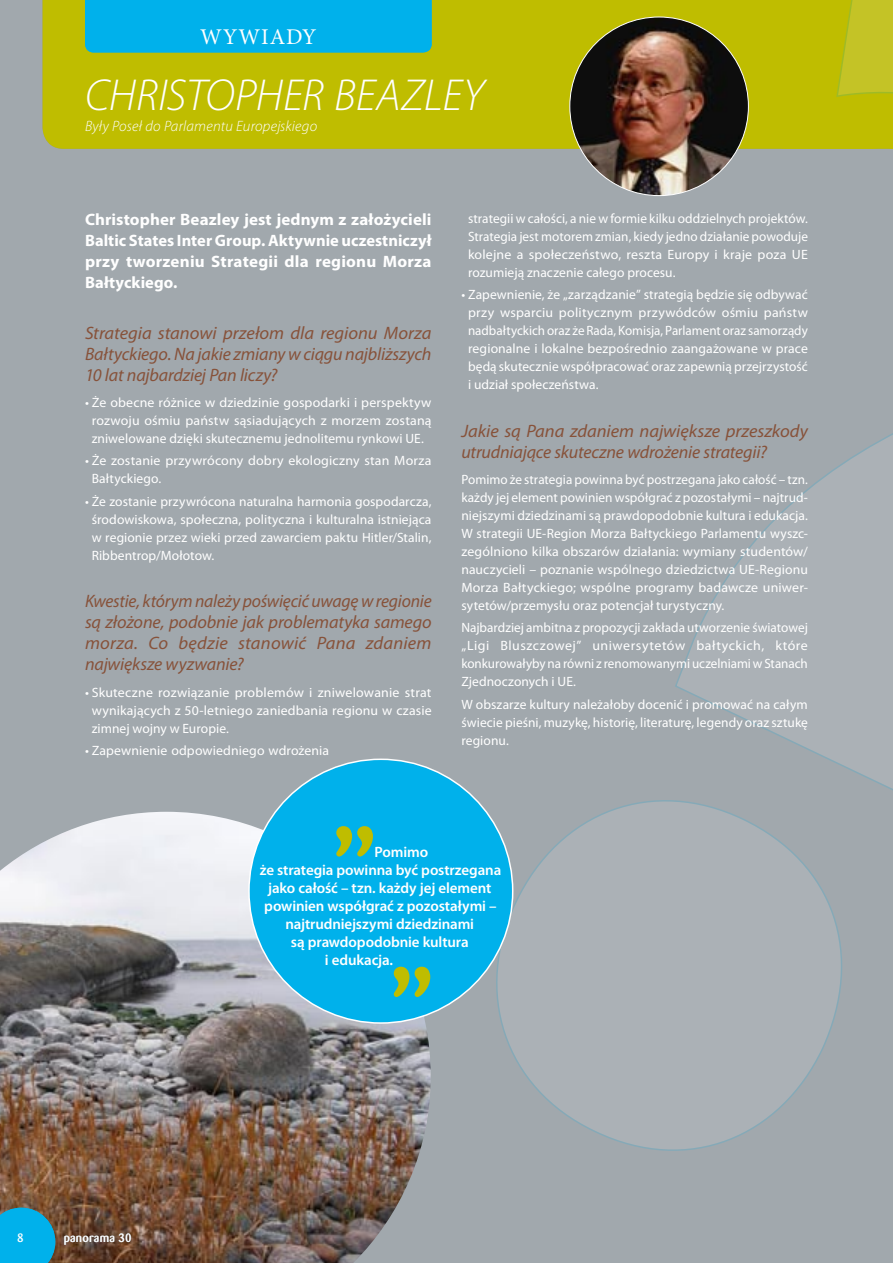
<style>
.page{position:relative;width:893px;height:1263px;background:#a1a8ad}
.page>*{position:absolute;margin:0;border:0;box-sizing:border-box;transform-origin:0 0}
.t1{font:700 100.5px "Barmeno";color:#bfbd00}
.t2{font:700 100.05px "Barmeno";color:#bfbd00}
.t3{font:italic 300 45px "Myriad Pro";letter-spacing:.005em;color:#fff}
.t4{font:22.5px "Minion Pro";letter-spacing:.035em;color:#fff}
.t5{font:italic 18px/21px "Myriad Pro";letter-spacing:-.01em;color:#87523a;text-align:justify}
.t6{font:700 16.5px/21px "Myriad Pro";letter-spacing:.01em;color:#fff;text-align:justify}
.t7{font:600 15px "Myriad Pro";letter-spacing:-.01em;color:#fff}
.t8{font:italic 300 15px "Myriad Pro";letter-spacing:.015em;color:#fff}
.t9{font:13.5px/18px "Myriad Pro";letter-spacing:.005em;color:#fff;text-align:justify}
.t10{font:500 12px "Barmeno";letter-spacing:.02em;color:#fff}
</style>
<div class="page">
<img style="left:0;top:812px;width:431px;height:451px">
<div style="left:43px;top:0;width:428px;height:149px;background:#bfbd00"></div>
<svg style="left:471px;top:0;width:422px;height:1151px"></svg>
<svg style="left:0;top:1208px;width:55px;height:55px"></svg>
<div style="left:85px;top:0;width:347px;height:52px;background:#00b1eb"></div>
<div style="left:249px;top:759px;width:264px;height:264px;background:#00b1eb;border-radius:50%"></div>
<img style="left:570px;top:17px;width:178px;height:179px;border-radius:89px">
<h3 class="t4" style="left:146px;top:22px;width:74px">!!! CHAPTER</h3>
<h3 class="t4" style="left:200px;top:22px;width:118px">WYWIADY</h3>
<h3 class="t3" style="left:85px;top:71px;width:401px">Christopher Beazley</h3>
<p class="t8" style="left:85px;top:118px;width:234px">Były Poseł do Parlamentu Europejskiego</p>
<p class="t6" style="left:85px;top:208px;width:348px">Christopher Beazley jest jednym z założycieli Baltic States Inter Group. Aktywnie uczestniczył przy tworzeniu Strategii dla regionu Morza Bałtyckiego.</p>
<h3 class="t5" style="left:85px;top:322px;width:348px">Strategia stanowi przełom dla regionu Morza Bałtyckiego. Na jakie zmiany w ciągu najbliższych 10 lat najbardziej Pan liczy?</h3>
<p class="t9" style="left:85px;top:393px;width:348px;text-align:center">• Że obecne różnice w dziedzinie gospodarki i perspektyw rozwoju ośmiu państw sąsiadujących z morzem zostaną zniwelowane dzięki skutecznemu jednolitemu rynkowi UE.</p>
<p class="t9" style="left:92px;top:451px;width:341px;text-indent:-7px">• Że zostanie przywrócony dobry ekologiczny stan Morza<br>Bałtyckiego.</p>
<p class="t9" style="left:92px;top:492px;width:341px;text-indent:-7px">• Że zostanie przywrócona naturalna harmonia gospodarcza, środowiskowa, społeczna, polityczna i kulturalna istniejąca w regionie przez wieki przed zawarciem paktu Hitler/Stalin, Ribbentrop/Mołotow.</p>
<h3 class="t5" style="left:85px;top:590px;width:348px">Kwestie, którym należy poświęcić uwagę w regionie są złożone, podobnie jak problematyka samego morza. Co będzie stanowić Pana zdaniem największe wyzwanie?</h3>
<p class="t9" style="left:92px;top:683px;width:341px;text-indent:-7px">• Skuteczne rozwiązanie problemów i zniwelowanie strat wynikających z 50-letniego zaniedbania regionu w czasie zimnej wojny w Europie.</p>
<p class="t9" style="left:85px;top:741px;width:246px">• Zapewnienie odpowiedniego wdrożenia</p>
<p class="t9" style="left:468px;top:209px;width:341px">strategii w całości, a nie w formie kilku oddzielnych projektów.<br>Strategia jest motorem zmian, kiedy jedno działanie powoduje kolejne a społeczeństwo, reszta Europy i kraje poza UE rozumieją znaczenie całego procesu.</p>
<p class="t9" style="left:468px;top:285px;width:341px;text-indent:-7px">• Zapewnienie, że „zarządzanie” strategią będzie się odbywać przy wsparciu politycznym przywódców ośmiu państw nadbałtyckich oraz że Rada, Komisja, Parlament oraz samorządy regionalne i lokalne bezpośrednio zaangażowane w prace będą skutecznie współpracować oraz zapewnią przejrzystość i udział społeczeństwa.</p>
<h3 class="t5" style="left:461px;top:420px;width:348px">Jakie są Pana zdaniem największe przeszkody utrudniające skuteczne wdrożenie strategii?</h3>
<p class="t9" style="left:461px;top:470px;width:348px">Pomimo że strategia powinna być postrzegana jako całość – tzn. każdy jej element powinien współgrać z pozostałymi – najtrud&shy;niejszymi dziedzinami są prawdopodobnie kultura i edukacja.<br>W strategii UE-Region Morza Bałtyckiego Parlamentu wyszc&shy;zególniono kilka obszarów działania: wymiany studentów/ nauczycieli – poznanie wspólnego dziedzictwa UE-Regionu Morza Bałtyckiego; wspólne programy badawcze uniwer&shy;sytetów/przemysłu oraz potencjał turystyczny.</p>
<p class="t9" style="left:461px;top:618px;width:348px">Najbardziej ambitna z propozycji zakłada utworzenie światowej „Ligi Bluszczowej” uniwersytetów bałtyckich, które konkurowałyby na równi z renomowanymi uczelniami w Stanach Zjednoczonych i UE.</p>
<p class="t9" style="left:461px;top:695px;width:348px">W obszarze kultury należałoby docenić i promować na całym świecie pieśni, muzykę, historię, literaturę, legendy oraz sztukę regionu.</p>
<p class="t10" style="left:17px;top:1231px;width:8px">8</p>
<p class="t10" style="left:64px;top:1230px;width:69px">panorama 30</p>
<h1 class="t1" style="left:331px;top:747px;width:48px">„</h1>
<p class="t7" style="left:374px;top:842px;width:55px">Pomimo</p>
<p class="t7" style="left:260px;top:860px;width:243px">że strategia powinna być postrzegana</p>
<p class="t7" style="left:268px;top:878px;width:225px">jako całość – tzn. każdy jej element</p>
<p class="t7" style="left:264px;top:896px;width:234px">powinien współgrać z pozostałymi –</p>
<p class="t7" style="left:285px;top:914px;width:190px">najtrudniejszymi dziedzinami</p>
<p class="t7" style="left:291px;top:932px;width:179px">są prawdopodobnie kultura</p>
<p class="t7" style="left:325px;top:950px;width:70px">i edukacja.</p>
<h2 class="t2" style="left:389px;top:888px;width:47px">„</h2>
</div>
